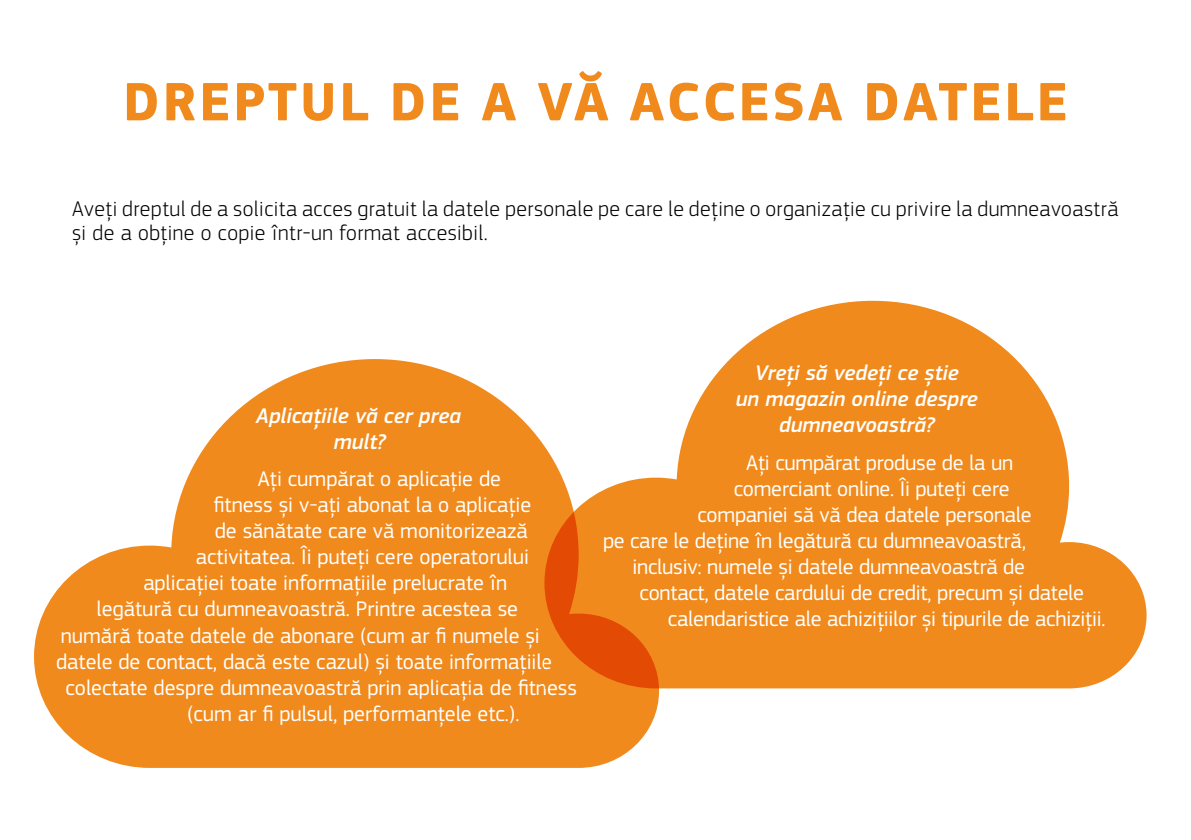
<style>
.page{position:relative;width:1191px;height:840px;background:#fff}
.page>*{position:absolute;margin:0;border:0;box-sizing:border-box;transform-origin:0 0}
._2-Title{font:700 56px "EC Square Sans Pro";letter-spacing:.05em;color:#f18a1c}
.t1{font:22px "EC Square Sans Pro";color:#fff}
._4-Body_Black{font:300 22px/24px "EC Square Sans Pro";letter-spacing:.02em;color:#000}
.t2{font:italic 500 22px/26px "EC Square Sans Pro";color:#fff;text-align:center}
</style>
<div class="page">
<svg style="left:34px;top:359px;width:625px;height:408px;fill:#f18a1c"></svg>
<svg style="left:544px;top:300px;width:602px;height:388px;fill:#f18a1c"></svg>
<h1 class="_2-Title" style="left:123px;top:68px;width:946px">DREPTUL DE A VĂ ACCESA DATELE</h1>
<p class="_4-Body_Black" style="left:72px;top:197px;width:1048px">Aveți dreptul de a solicita acces gratuit la datele personale pe care le deține o organizație cu privire la dumneavoastră și de a obține o copie într-un format accesibil.</p>
<p class="t2" style="left:256px;top:403px;width:206px">Aplicațiile vă cer prea mult?</p>
<p class="t1" style="left:258px;top:466px;width:245px">Ați cumpărat o aplicație de</p>
<p class="t1" style="left:213px;top:492px;width:319px">fitness și v-ați abonat la o aplicație</p>
<p class="t1" style="left:215px;top:518px;width:315px">de sănătate care vă monitorizează</p>
<p class="t1" style="left:196px;top:544px;width:335px">activitatea. Îi puteți cere operatorului</p>
<p class="t1" style="left:143px;top:570px;width:365px">aplicației toate informațiile prelucrate în</p>
<p class="t1" style="left:97px;top:596px;width:423px">legătură cu dumneavoastră. Printre acestea se</p>
<p class="t1" style="left:61px;top:622px;width:480px">numără toate datele de abonare (cum ar fi numele și</p>
<p class="t1" style="left:56px;top:648px;width:498px">datele de contact, dacă este cazul) și toate informațiile</p>
<p class="t1" style="left:66px;top:674px;width:513px">colectate despre dumneavoastră prin aplicația de fitness</p>
<p class="t1" style="left:187px;top:700px;width:334px">(cum ar fi pulsul, performanțele etc.).</p>
<p class="t2" style="left:736px;top:360px;width:243px">Vreți să vedeți ce știe<br>un magazin online despre dumneavoastră?</p>
<p class="t1" style="left:746px;top:449px;width:268px">Ați cumpărat produse de la un</p>
<p class="t1" style="left:733px;top:475px;width:277px">comerciant online. Îi puteți cere</p>
<p class="t1" style="left:697px;top:501px;width:336px">companiei să vă dea datele personale</p>
<p class="t1" style="left:603px;top:527px;width:424px">pe care le deține în legătură cu dumneavoastră,</p>
<p class="t1" style="left:632px;top:553px;width:394px">inclusiv: numele și datele dumneavoastră de</p>
<p class="t1" style="left:639px;top:579px;width:446px">contact, datele cardului de credit, precum și datele</p>
<p class="t1" style="left:668px;top:605px;width:439px">calendaristice ale achizițiilor și tipurile de achiziții.</p>
</div>
